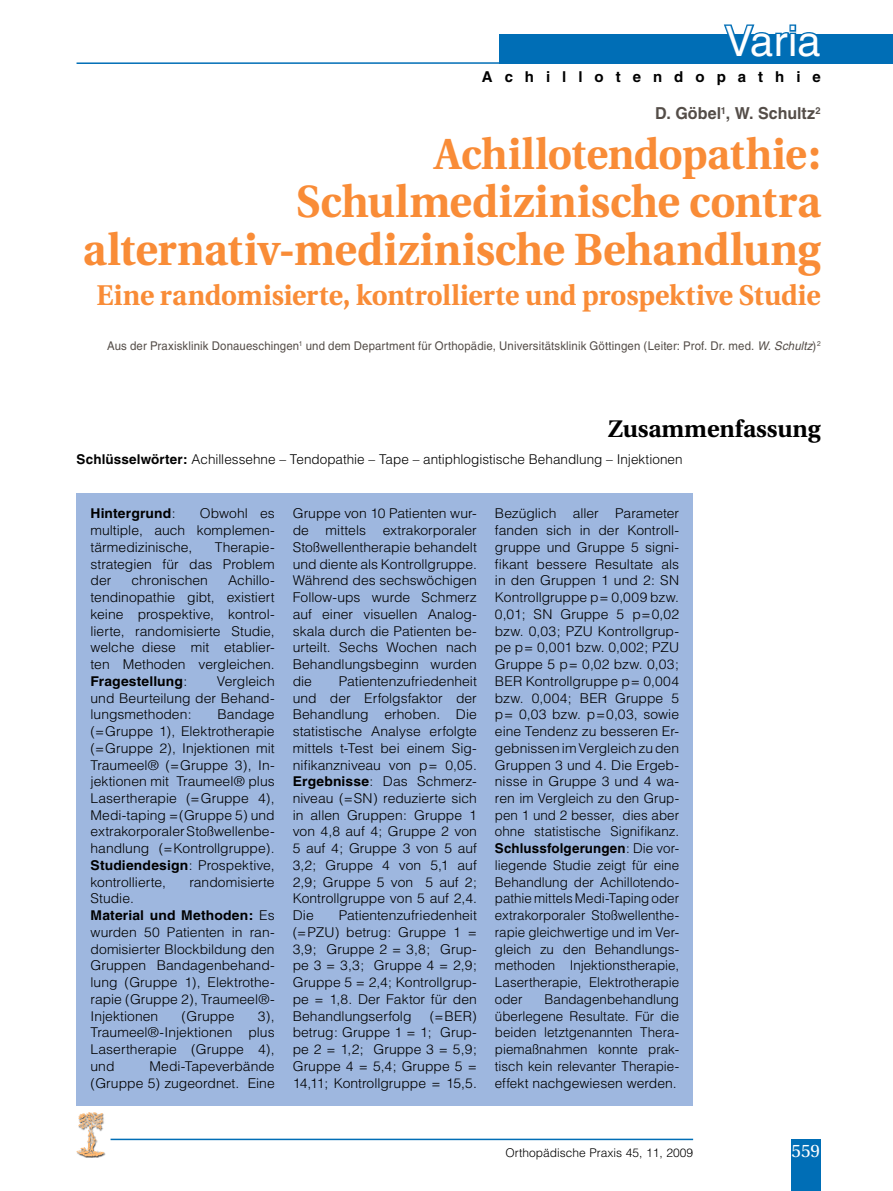
<style>
.page{position:relative;width:893px;height:1191px;background:#fff}
.page>*{position:absolute;margin:0;border:0;box-sizing:border-box;transform-origin:0 0}
.t1{font:700 45px/48px "Utopia";color:#f98c37;text-align:right;scale:.96 1}
.t2{font:700 43.5px "Utopia";letter-spacing:-.01em;color:#f98c37;scale:.96 1}
.t3{font:42px "Helvetica";color:#fff}
.t4{font:700 28.5px "Utopia";letter-spacing:-.005em;color:#f98c37;scale:.96 1}
.t5{font:700 24px "Utopia";color:#000}
.t6{font:18px "Utopia";color:#fff}
.t7{font:700 16.5px "Helvetica";letter-spacing:.005em;color:#544d48}
.t8{font:700 15px "Helvetica";letter-spacing:.8em;color:#000}
.t9{font:300 13.5px/16.8px "Helvetica";color:#000;text-align:justify}
.t10{font:700 13.5px "Helvetica";letter-spacing:.01em;color:#000}
.t11{font:12px "Helvetica";letter-spacing:.01em;color:#544d48;scale:.95 1}
.t12{font:300 12px "Helvetica";color:#000}
.s1{font-style:italic}
.s2{font-weight:700}
.s3{font-weight:300}
</style>
<div class="page">
<div style="left:77px;top:493px;width:616px;height:613px;background:#9eb7df"></div>
<div style="left:77px;top:1112px;width:29px;height:46px;background:#000;opacity:.75"></div>
<img style="left:77px;top:1112px;width:28px;height:45px">
<hr style="left:111px;top:1138px;width:582px;height:2px;background:#006eb6">
<div style="left:791px;top:1138px;width:30px;height:53px;background:#006eb6"></div>
<div style="left:500px;top:34px;width:393px;height:30px;background:#006eb6"></div>
<hr style="left:77px;top:62px;width:807px;height:2px;background:#006eb6">
<svg style="left:723px;top:24px;width:67px;height:10px"></svg>
<div style="left:789px;top:24px;width:7px;height:8px;border:3px solid #006eb6"></div>
<svg style="left:796px;top:31px;width:20px;height:3px"></svg>
<h3 class="t3" style="left:725px;top:17px;width:97px">Varia</h3>
<p class="t8" style="left:482px;top:67px;width:340px">Achillotendopathie</p>
<p class="t7" style="left:655px;top:103px;width:167px">D. Göbel<sup>1</sup>, W. Schultz<sup>2</sup></p>
<h2 class="t2" style="left:434px;top:129px;width:404px">Achillotendopathie:</h2>
<h1 class="t1" style="left:83px;top:178px;width:770px">Schulmedizinische contra alternativ-medizinische Behandlung</h1>
<h3 class="t4" style="left:97px;top:279px;width:756px">Eine randomisierte, kontrollierte und prospektive Studie</h3>
<p class="t11" style="left:107px;top:338px;width:753px">Aus der Praxisklinik Donaueschingen<sup>1</sup> und dem Department für Orthopädie, Universitätsklinik Göttingen (Leiter: Prof. Dr. med. <span class="s1">W. Schultz</span>)<sup>2</sup></p>
<h3 class="t5" style="left:608px;top:415px;width:214px">Zusammenfassung</h3>
<p class="t9" style="left:77px;top:451px;width:608px"><span class="s2">Schlüsselwörter:</span> Achillessehne – Tendopathie – Tape – antiphlogistische Behandlung – Injektionen</p>
<p class="t9" style="left:91px;top:505px;width:186px;text-indent:109px">Obwohl es multiple, auch komplemen&shy;tärmedizinische,</p>
<p class="t10" style="left:91px;top:505px;width:87px">Hintergrund<span class="s3">:</span></p>
<p class="t9" style="left:91px;top:538px;width:186px;text-indent:124px">Therapie&shy;strategien für das Problem der</p>
<p class="t9" style="left:91px;top:572px;width:186px;text-indent:138px">Achillo&shy;tendinopathie gibt, existiert keine prospektive, kontrol&shy;lierte, randomisierte Studie, welche diese mit etablier&shy;ten Methoden vergleichen.<br><span class="s2">Fragestellung</span>:</p>
<p class="t9" style="left:131px;top:572px;width:78px">chronischen</p>
<p class="t9" style="left:91px;top:672px;width:186px;text-indent:126px">Vergleich und Beurteilung der Behand&shy;lungsmethoden:</p>
<p class="t9" style="left:91px;top:706px;width:186px;text-indent:127px">Bandage (=Gruppe 1), Elektrotherapie (=Gruppe 2), Injektionen mit Traumeel® (=Gruppe 3), In&shy;jektionen mit Traumeel® plus Lasertherapie (=Gruppe 4), Medi-taping =(Gruppe 5) und extrakorporaler Stoßwellenbe&shy;handlung (=Kontrollgruppe).<br><span class="s2">Studiendesign</span>: Prospektive, kontrollierte,</p>
<p class="t9" style="left:189px;top:873px;width:87px">randomisierte</p>
<p class="t9" style="left:91px;top:890px;width:186px;text-align:left">Studie.<br><span class="s2">Material und Methoden:</span> Es wurden 50 Patienten in ran&shy;domisierter Blockbildung den<br>Gruppen Bandagenbehand&shy;lung (Gruppe 1), Elektrothe&shy;rapie (Gruppe 2), Traumeel®-<br>Injektionen</p>
<p class="t9" style="left:91px;top:1007px;width:186px;text-indent:167px">3), Traumeel®-Injektionen plus Lasertherapie (Gruppe 4), und</p>
<p class="t9" style="left:182px;top:1007px;width:54px">(Gruppe</p>
<p class="t9" style="left:91px;top:1057px;width:186px;text-align:right">Medi-Tapeverbände<br>(Gruppe 5) zugeordnet. Eine</p>
<p class="t9" style="left:293px;top:505px;width:186px">Gruppe von 10 Patienten wur&shy;de mittels extrakorporaler Stoßwellentherapie behandelt und diente als Kontrollgruppe.<br>Während des sechswöchigen Follow-ups wurde Schmerz auf einer visuellen Analog&shy;skala durch die Patienten be&shy;urteilt. Sechs Wochen nach Behandlungsbeginn wurden die</p>
<p class="t9" style="left:293px;top:672px;width:186px;text-indent:46px">Patientenzufriedenheit und der Erfolgsfaktor der Behandlung erhoben. Die statistische Analyse erfolgte mittels t-Test bei einem Sig&shy;nifikanzniveau von p= 0,05.<br><span class="s2">Ergebnisse</span>: Das Schmerz&shy;niveau (=SN) reduzierte sich in allen Gruppen: Gruppe 1 von 4,8 auf 4; Gruppe 2 von 5 auf 4; Gruppe 3 von 5 auf 3,2; Gruppe 4 von 5,1 auf 2,9; Gruppe 5 von 5 auf 2; Kontrollgruppe von 5 auf 2,4.<br>Die</p>
<p class="t9" style="left:293px;top:907px;width:186px;text-indent:46px">Patientenzufriedenheit (=PZU) betrug: Gruppe 1 = 3,9; Gruppe 2 = 3,8; Grup&shy;pe 3 = 3,3; Gruppe 4 = 2,9; Gruppe 5 = 2,4; Kontrollgrup&shy;pe = 1,8. Der Faktor für den Behandlungserfolg</p>
<p class="t9" style="left:293px;top:1007px;width:186px;text-indent:137px">(=BER) betrug: Gruppe 1 = 1; Grup&shy;pe 2 = 1,2; Gruppe 3 = 5,9; Gruppe 4 = 5,4; Gruppe 5 = 14,11; Kontrollgruppe = 15,5.</p>
<p class="t9" style="left:495px;top:505px;width:186px">Bezüglich aller Parameter fanden sich in der Kontroll&shy;gruppe und Gruppe 5 signi&shy;fikant bessere Resultate als in den Gruppen 1 und 2: SN Kontrollgruppe p= 0,009 bzw.<br>0,01; SN Gruppe 5 p=0,02 bzw. 0,03; PZU Kontrollgrup&shy;pe p= 0,001 bzw. 0,002; PZU Gruppe 5 p= 0,02 bzw. 0,03; BER Kontrollgruppe p= 0,004 bzw. 0,004; BER Gruppe 5 p= 0,03 bzw. p=0,03, sowie eine Tendenz zu besseren Er&shy;gebnissen im Vergleich zu den Gruppen 3 und 4. Die Ergeb&shy;nisse in Gruppe 3 und 4 wa&shy;ren im Vergleich zu den Grup&shy;pen 1 und 2 besser, dies aber ohne statistische Signifikanz.<br><span class="s2">Schlussfolgerungen</span>: Die vor&shy;liegende Studie zeigt für eine Behandlung der Achillotendo&shy;pathie mittels Medi-Taping oder extrakorporaler Stoßwellenthe&shy;rapie gleichwertige und im Ver&shy;gleich zu den Behandlungs&shy;methoden Injektionstherapie, Lasertherapie, Elektrotherapie oder</p>
<p class="t9" style="left:495px;top:990px;width:186px;text-indent:50px">Bandagenbehandlung überlegene Resultate. Für die beiden letztgenannten Thera&shy;piemaßnahmen konnte prak&shy;tisch kein relevanter Therapie&shy;effekt nachgewiesen werden.</p>
<p class="t12" style="left:505px;top:1145px;width:189px">Orthopädische Praxis 45, 11, 2009</p>
<h3 class="t6" style="left:791px;top:1140px;width:30px">559</h3>
</div>
